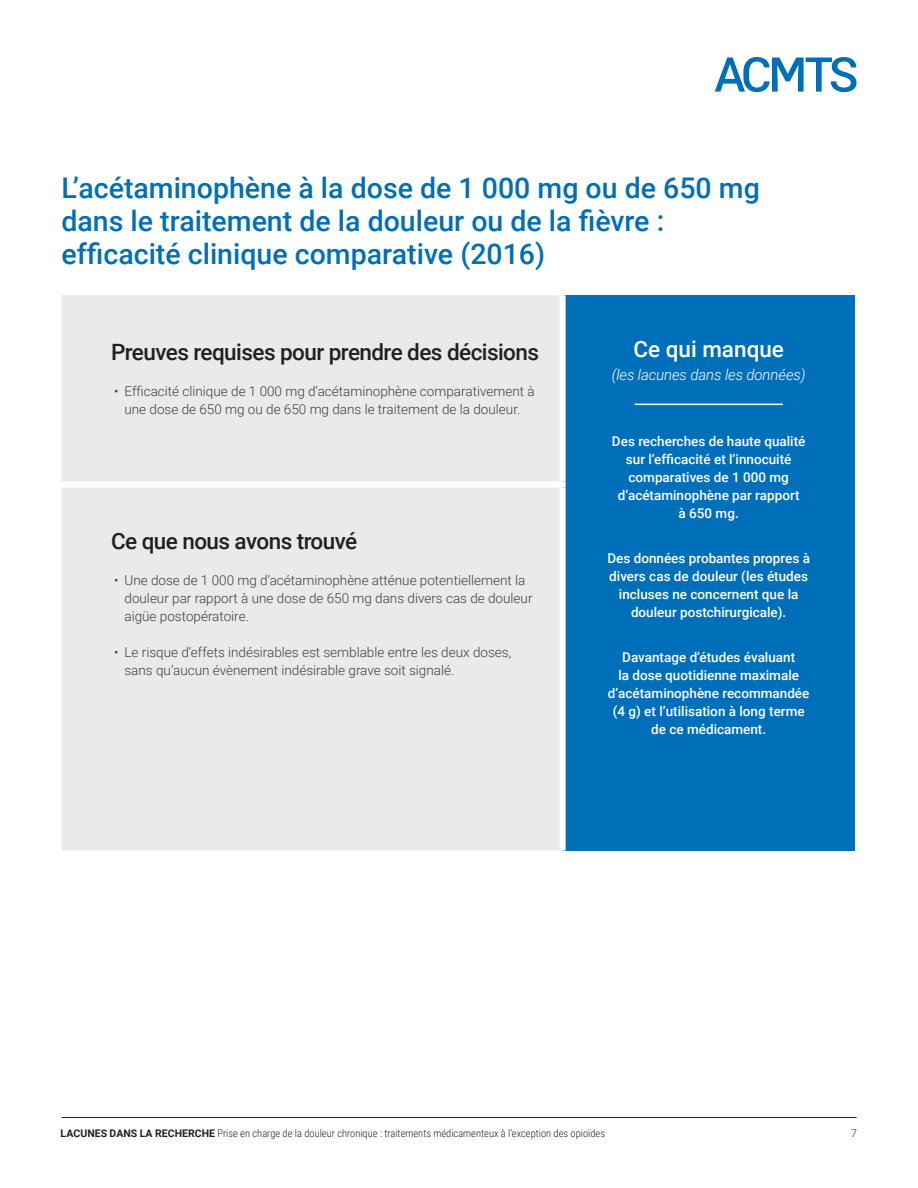
<style>
.page{position:relative;width:918px;height:1188px;background:#fff}
.page>*{position:absolute;margin:0;border:0;box-sizing:border-box;transform-origin:0 0}
.Paragraph_Style_1{font:500 28.5px/33px "Roboto";color:#006fb9}
.t1{font:500 22.5px "Roboto";letter-spacing:-.025em;color:#231f20}
.Evidence_Gaps{font:500 22.5px "Roboto";color:#fff}
.t2{font:italic 300 15px "Roboto";letter-spacing:-.01em;color:#fff}
.t3{font:300 13.5px/18px "Roboto";color:#3e3e3f}
.t4{font:500 13.5px/18px "Roboto";color:#fff;text-align:center}
.t5{font:300 10.5px "Roboto Condensed";color:#231f20}
.t6{font:300 10.5px "Roboto";color:#231f20}
.s1{font-family:"Roboto";font-weight:700}
</style>
<div class="page">
<hr style="left:62px;top:1117px;width:794px;height:1px;background:#231f20">
<div style="left:62px;top:295px;width:498px;height:556px;background:#e9eaeb"></div>
<div style="left:563px;top:295px;width:292px;height:556px;background:#006fb9"></div>
<div style="left:62px;top:482px;width:504px;height:6px;background:#fff"></div>
<div style="left:560px;top:295px;width:6px;height:187px;background:#fff"></div>
<div style="left:560px;top:488px;width:6px;height:363px;background:#fff"></div>
<hr style="left:635px;top:404px;width:148px;height:1px;background:#fff">
<svg style="left:715px;top:57px;width:141px;height:35px"></svg>
<p class="Paragraph_Style_1" style="left:62px;top:171px;width:700px">L’acétaminophène à la dose de 1 000 mg ou de 650 mg dans le traitement de la douleur ou de la fièvre : efficacité clinique comparative (2016)</p>
<h1 class="t1" style="left:111px;top:336px;width:430px">Preuves requises pour prendre des décisions</h1>
<p class="t3" style="left:114px;top:382px;width:422px;text-align:center">• Efficacité clinique de 1 000 mg d’acétaminophène comparativement à une dose de 650 mg ou de 650 mg dans le traitement de la douleur.</p>
<h1 class="t1" style="left:111px;top:526px;width:248px">Ce que nous avons trouvé</h1>
<p class="t3" style="left:124px;top:571px;width:410px;text-indent:-10px">• Une dose de 1 000 mg d’acétaminophène atténue potentiellement la douleur par rapport à une dose de 650 mg dans divers cas de douleur aigüe postopératoire.</p>
<p class="t3" style="left:124px;top:643px;width:388px;text-indent:-10px">• Le risque d’effets indésirables est semblable entre les deux doses, sans qu’aucun évènement indésirable grave soit signalé.</p>
<p class="Evidence_Gaps" style="left:633px;top:333px;width:152px">Ce qui manque</p>
<p class="t2" style="left:612px;top:364px;width:195px">(les lacunes dans les données)</p>
<p class="t4" style="left:612px;top:431px;width:195px">Des recherches de haute qualité sur l’efficacité et l’innocuité comparatives de 1 000 mg d’acétaminophène par rapport<br>à 650 mg.</p>
<p class="t4" style="left:607px;top:548px;width:204px">Des données probantes propres à divers cas de douleur (les études incluses ne concernent que la douleur postchirurgicale).</p>
<p class="t4" style="left:608px;top:647px;width:203px">Davantage d’études évaluant<br>la dose quotidienne maximale d’acétaminophène recommandée (4 g) et l’utilisation à long terme de ce médicament.</p>
<p class="t5" style="left:61px;top:1126px;width:546px"><span class="s1">LACUNES DANS LA RECHERCHE</span> Prise en charge de la douleur chronique : traitements médicamenteux à l’exception des opioïdes</p>
<p class="t6" style="left:851px;top:1126px;width:7px">7</p>
</div>
